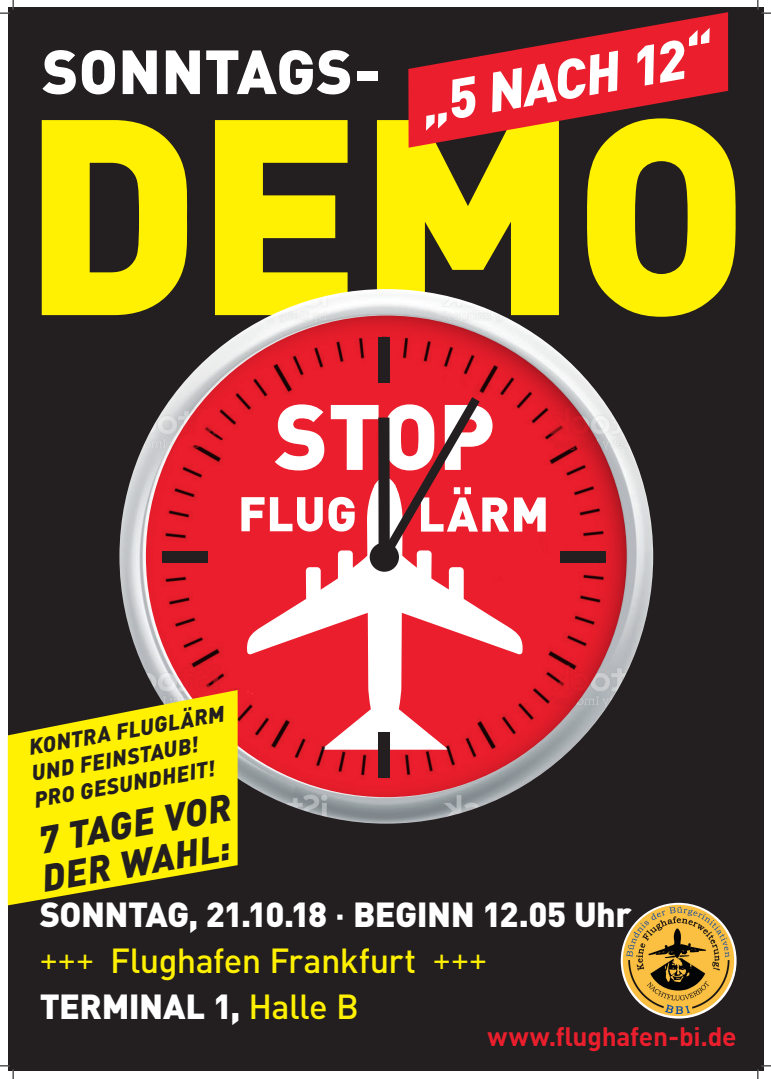
<style>
.page{position:relative;width:771px;height:1079px;background:#fff}
.page>*{position:absolute;margin:0;border:0;box-sizing:border-box;transform-origin:0 0}
.t1{font:900 273.88px "DIN";color:#fff101}
.t2{font:900 61.25px "DIN";letter-spacing:.005em;color:#fff}
.t3{font:italic 900 54.94px "DIN";color:#fff}
.t4{font:italic 900 37.5px/38.8px "DIN";color:#231f20}
.t5{font:900 34.38px/46.2px "DIN";letter-spacing:-.015em;color:#fff}
.t6{font:700 26.31px "DIN";letter-spacing:-.01em;color:#ea1e2c}
.t7{font:italic 900 21.88px/26.2px "DIN";color:#231f20}
.s1{font-weight:700}
.s2{font-weight:400;color:#fff101}
.s3{font-weight:500;color:#fff101}
</style>
<div class="page">
<div style="left:8px;top:8px;width:755px;height:1063px;background:#231f20"></div>
<img style="left:119px;top:289px;width:534px;height:534px">
<svg style="left:146px;top:315px;width:480px;height:482px;background:#dc1d2a"></svg>
<svg style="left:241px;top:497px;width:6px;height:34px"></svg>
<svg style="left:247px;top:477px;width:275px;height:272px;background:#ee6871"></svg>
<div style="left:378px;top:337px;width:12px;height:45px;background:#231f20"></div>
<div style="left:378px;top:732px;width:12px;height:46px;background:#231f20"></div>
<div style="left:560px;top:551px;width:45px;height:11px;background:#231f20"></div>
<div style="left:163px;top:551px;width:45px;height:11px;background:#231f20"></div>
<div style="left:369px;top:542px;width:30px;height:30px;background:#231f20;border-radius:50%"></div>
<svg style="left:270px;top:397px;width:275px;height:162px;background:#e15f68"></svg>
<svg style="left:408px;top:12px;width:320px;height:136px;fill:#ea1e2c"></svg>
<img style="left:620px;top:902px;width:116px;height:116px;border-radius:58px">
<svg style="left:8px;top:690px;width:229px;height:215px;fill:#fff101"></svg>
<svg style="left:0;top:0;width:14px;height:14px"></svg>
<svg style="left:0;top:1065px;width:14px;height:14px"></svg>
<svg style="left:757px;top:0;width:13px;height:14px"></svg>
<svg style="left:757px;top:1065px;width:13px;height:14px"></svg>
<h3 class="t3" style="left:416px;top:69px;width:294px;rotate:-10deg">„5 NACH 12“</h3>
<h2 class="t2" style="left:42px;top:31px;width:340px">SONNTAGS-</h2>
<h1 class="t1" style="left:22px;top:33px;width:728px">DEMO</h1>
<p class="t7" style="left:23px;top:734px;width:203px;rotate:-10deg">KONTRA FLUGLÄRM<br>UND FEINSTAUB!<br>PRO GESUNDHEIT!</p>
<p class="t4" style="left:32px;top:820px;width:200px;rotate:-10deg">7 TAGE VOR<br>DER WAHL:</p>
<p class="t5" style="left:40px;top:889px;width:593px">SONNTAG, 21.10.18 <span class="s1">·</span> BEGINN 12.05 Uhr <span class="s2">+++</span> <span class="s3">Flughafen Frankfurt</span> <span class="s2">+++<br></span>TERMINAL 1, <span class="s3">Halle B</span></p>
<p class="t6" style="left:487px;top:1019px;width:250px">www.flughafen-bi.de</p>
</div>
